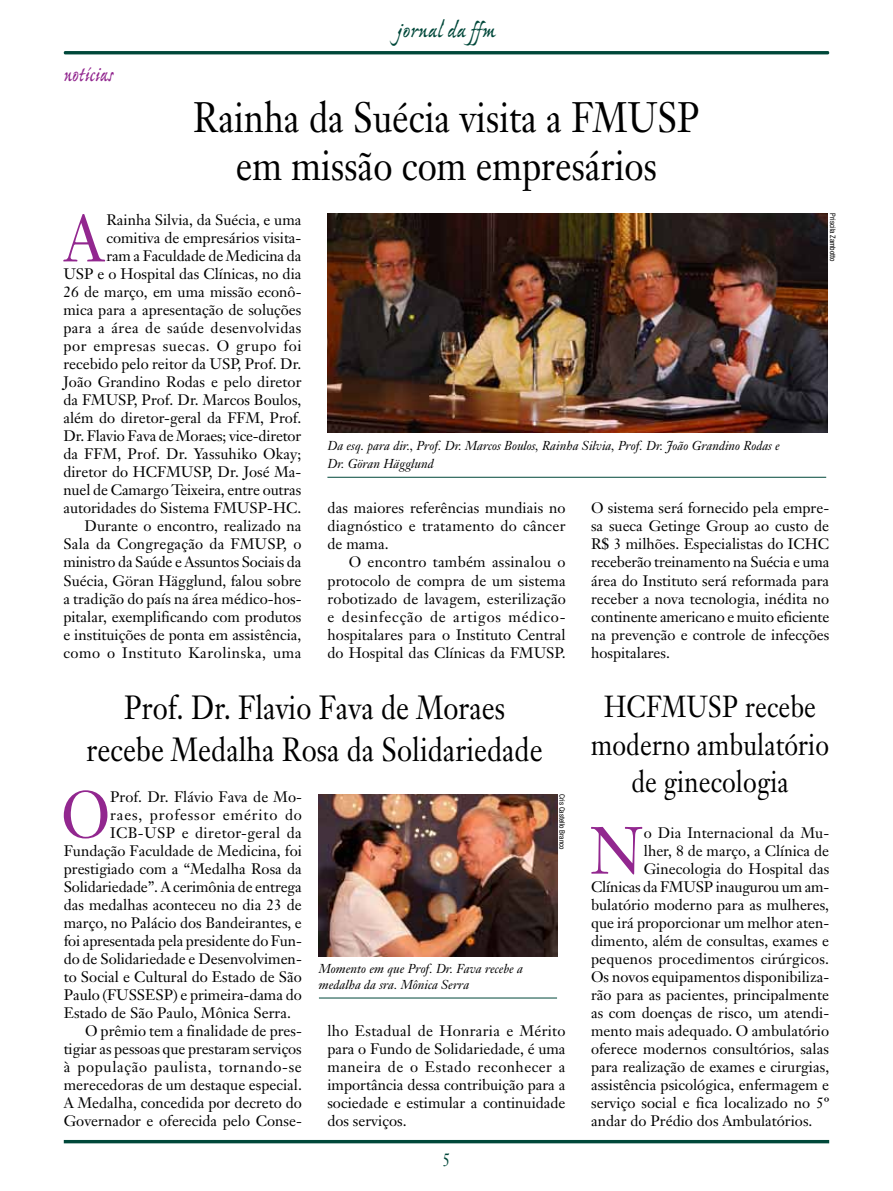
<style>
.page{position:relative;width:893px;height:1191px;background:#fff}
.page>*{position:absolute;margin:0;border:0;box-sizing:border-box;transform-origin:0 0}
.t1{font:65.55px "Janson Text";color:#92278f;scale:.9 1}
.t2{font:42px/48px "Janson Text";color:#000;text-align:center;scale:.85 1}
.t3{font:33px/42px "Janson Text";color:#000;text-align:center;scale:.85 1}
.t4{font:30px/37.5px "Janson Text";letter-spacing:.005em;color:#000;text-align:center;scale:.85 1}
.t5{font:24px "Ex Ponto MM 450";letter-spacing:-.01em;color:#00483a}
.t6{font:24px "Ex Ponto MM 450";letter-spacing:-.005em;color:#92278f;scale:.85 1}
.t7{font:18px "Janson Text";color:#00483a;scale:.85 1}
.t8{font:15px/18px "Janson Text";color:#000;text-align:justify}
.t9{font:15px "Janson Text";letter-spacing:.045em;color:#000}
.t10{font:15px "Janson Text";letter-spacing:.055em;color:#000}
.t11{font:15px "Janson Text";letter-spacing:.025em;color:#000}
.t12{font:italic 12.75px/18px "Janson Text";color:#000}
.t13{font:condensed 7.5px "Helvetica Neue";color:#000}
</style>
<div class="page">
<svg style="left:63px;top:1139px;width:767px;height:5px"></svg>
<hr style="left:64px;top:51px;width:765px;height:3px;background:#00483a">
<img style="left:327px;top:213px;width:501px;height:219px">
<hr style="left:327px;top:477px;width:499px;height:1px;background:#00483a">
<img style="left:319px;top:794px;width:238px;height:162px">
<hr style="left:319px;top:997px;width:238px;height:1px;background:#00483a">
<h3 class="t6" style="left:64px;top:62px;width:60px">notícias</h3>
<h3 class="t5" style="left:397px;top:18px;width:100px">jornal da ffm</h3>
<h2 class="t2" style="left:193px;top:93px;width:597px">Rainha da Suécia visita a FMUSP em missão com empresários</h2>
<h1 class="t1" style="left:64px;top:197px;width:45px">A</h1>
<p class="t8" style="left:63px;top:211px;width:240px;text-align:right">Rainha Silvia, da Suécia, e uma comitiva de empresários visita-<br>ram a Faculdade de Medicina da<br>USP e o Hospital das Clínicas, no dia 26 de março, em uma missão econô&shy;mica para a apresentação de soluções para a área de saúde desenvolvidas por empresas suecas. O grupo foi recebido pelo reitor da USP, Prof. Dr.<br>João Grandino Rodas e pelo diretor da FMUSP, Prof. Dr. Marcos Boulos, além do diretor-geral da FFM, Prof.<br>Dr. Flavio Fava de Moraes; vice-diretor da FFM, Prof. Dr. Yassuhiko Okay; diretor do HCFMUSP, Dr. José Ma&shy;nuel de Camargo Teixeira, entre outras autoridades do Sistema FMUSP-HC.<br>Durante o encontro, realizado na Sala da Congregação da FMUSP, o ministro da Saúde e Assuntos Sociais da Suécia, Göran Hägglund, falou sobre a tradição do país na área médico-hos&shy;pitalar, exemplificando com produtos e instituições de ponta em assistência, como o Instituto Karolinska, uma</p>
<p class="t13" style="left:837px;top:213px;width:50px;rotate:90deg">Priscila Zambotto</p>
<p class="t12" style="left:327px;top:437px;width:454px">Da esq. para dir., Prof. Dr. Marcos Boulos, Rainha Silvia, Prof. Dr. João Grandino Rodas e<br>Dr. Göran Hägglund</p>
<p class="t8" style="left:328px;top:499px;width:240px">das maiores referências mundiais no diagnóstico e tratamento do câncer de mama.</p>
<p class="t8" style="left:328px;top:553px;width:240px;text-indent:21px">O encontro também assinalou o protocolo de compra de um sistema robotizado de lavagem, esterilização e desinfecção de artigos médico&shy;hospitalares para o Instituto Central do Hospital das Clínicas da FMUSP.</p>
<p class="t8" style="left:591px;top:499px;width:240px">O sistema será fornecido pela empre&shy;sa sueca Getinge Group ao custo de R$ 3 milhões. Especialistas do ICHC receberão treinamento na Suécia e uma área do Instituto será reformada para receber a nova tecnologia, inédita no continente americano e muito eficiente na prevenção e controle de infecções hospitalares.</p>
<h3 class="t3" style="left:87px;top:686px;width:538px">Prof. Dr. Flavio Fava de Moraes recebe Medalha Rosa da Solidariedade</h3>
<h1 class="t1" style="left:61px;top:773px;width:56px">O</h1>
<p class="t8" style="left:110px;top:787px;width:193px">Prof. Dr. Flávio Fava de Mo-</p>
<p class="t10" style="left:110px;top:805px;width:193px">raes, professor emérito do</p>
<p class="t11" style="left:110px;top:823px;width:193px">ICB-USP e diretor-geral da</p>
<p class="t8" style="left:64px;top:841px;width:240px">Fundação Faculdade de Medicina, foi</p>
<p class="t8" style="left:64px;top:859px;width:240px">prestigiado com a “Medalha Rosa da</p>
<p class="t8" style="left:64px;top:877px;width:240px">Solidariedade”. A cerimônia de entrega</p>
<p class="t8" style="left:64px;top:895px;width:240px">das medalhas aconteceu no dia 23 de</p>
<p class="t8" style="left:64px;top:913px;width:240px">março, no Palácio dos Bandeirantes, e</p>
<p class="t8" style="left:64px;top:931px;width:240px">foi apresentada pela presidente do Fun-</p>
<p class="t8" style="left:64px;top:949px;width:240px">do de Solidariedade e Desenvolvimen-</p>
<p class="t8" style="left:64px;top:967px;width:240px">to Social e Cultural do Estado de São</p>
<p class="t8" style="left:64px;top:985px;width:239px">Paulo (FUSSESP) e primeira-dama do</p>
<p class="t8" style="left:64px;top:1003px;width:229px">Estado de São Paulo, Mônica Serra.</p>
<p class="t8" style="left:85px;top:1021px;width:218px">O prêmio tem a finalidade de pres-</p>
<p class="t8" style="left:64px;top:1039px;width:239px">tigiar as pessoas que prestaram serviços</p>
<p class="t9" style="left:64px;top:1057px;width:240px">à população paulista, tornando-se</p>
<p class="t8" style="left:64px;top:1075px;width:240px">merecedoras de um destaque especial.</p>
<p class="t8" style="left:64px;top:1093px;width:240px">A Medalha, concedida por decreto do</p>
<p class="t8" style="left:64px;top:1111px;width:240px">Governador e oferecida pelo Conse-</p>
<p class="t13" style="left:567px;top:794px;width:57px;rotate:90deg">Cris Castello Branco</p>
<p class="t12" style="left:319px;top:961px;width:206px;line-height:15.8px">Momento em que Prof. Dr. Fava recebe a medalha da sra. Mônica Serra</p>
<p class="t8" style="left:327px;top:1021px;width:240px">lho Estadual de Honraria e Mérito para o Fundo de Solidariedade, é uma maneira de o Estado reconhecer a importância dessa contribuição para a sociedade e estimular a continuidade dos serviços.</p>
<p class="t7" style="left:442px;top:1148px;width:11px">5</p>
<h3 class="t4" style="left:591px;top:687px;width:282px">HCFMUSP recebe moderno ambulatório de ginecologia</h3>
<h1 class="t1" style="left:591px;top:809px;width:58px">N</h1>
<p class="t8" style="left:644px;top:823px;width:185px">o Dia Internacional da Mu-</p>
<p class="t8" style="left:644px;top:841px;width:187px">lher, 8 de março, a Clínica de</p>
<p class="t8" style="left:644px;top:859px;width:187px">Ginecologia do Hospital das</p>
<p class="t8" style="left:591px;top:877px;width:240px">Clínicas da FMUSP inaugurou um am-</p>
<p class="t8" style="left:591px;top:895px;width:240px">bulatório moderno para as mulheres,</p>
<p class="t8" style="left:591px;top:913px;width:240px">que irá proporcionar um melhor aten-</p>
<p class="t8" style="left:591px;top:931px;width:240px">dimento, além de consultas, exames e</p>
<p class="t8" style="left:591px;top:949px;width:239px">pequenos procedimentos cirúrgicos.</p>
<p class="t8" style="left:591px;top:967px;width:240px">Os novos equipamentos disponibiliza-</p>
<p class="t8" style="left:591px;top:985px;width:240px">rão para as pacientes, principalmente</p>
<p class="t8" style="left:591px;top:1003px;width:240px">as com doenças de risco, um atendi-</p>
<p class="t8" style="left:591px;top:1021px;width:240px">mento mais adequado. O ambulatório</p>
<p class="t8" style="left:591px;top:1039px;width:239px">oferece modernos consultórios, salas</p>
<p class="t8" style="left:591px;top:1057px;width:240px">para realização de exames e cirurgias,</p>
<p class="t8" style="left:591px;top:1075px;width:240px">assistência psicológica, enfermagem e</p>
<p class="t8" style="left:591px;top:1093px;width:240px">serviço social e fica localizado no 5º</p>
<p class="t8" style="left:591px;top:1111px;width:223px">andar do Prédio dos Ambulatórios.</p>
</div>
